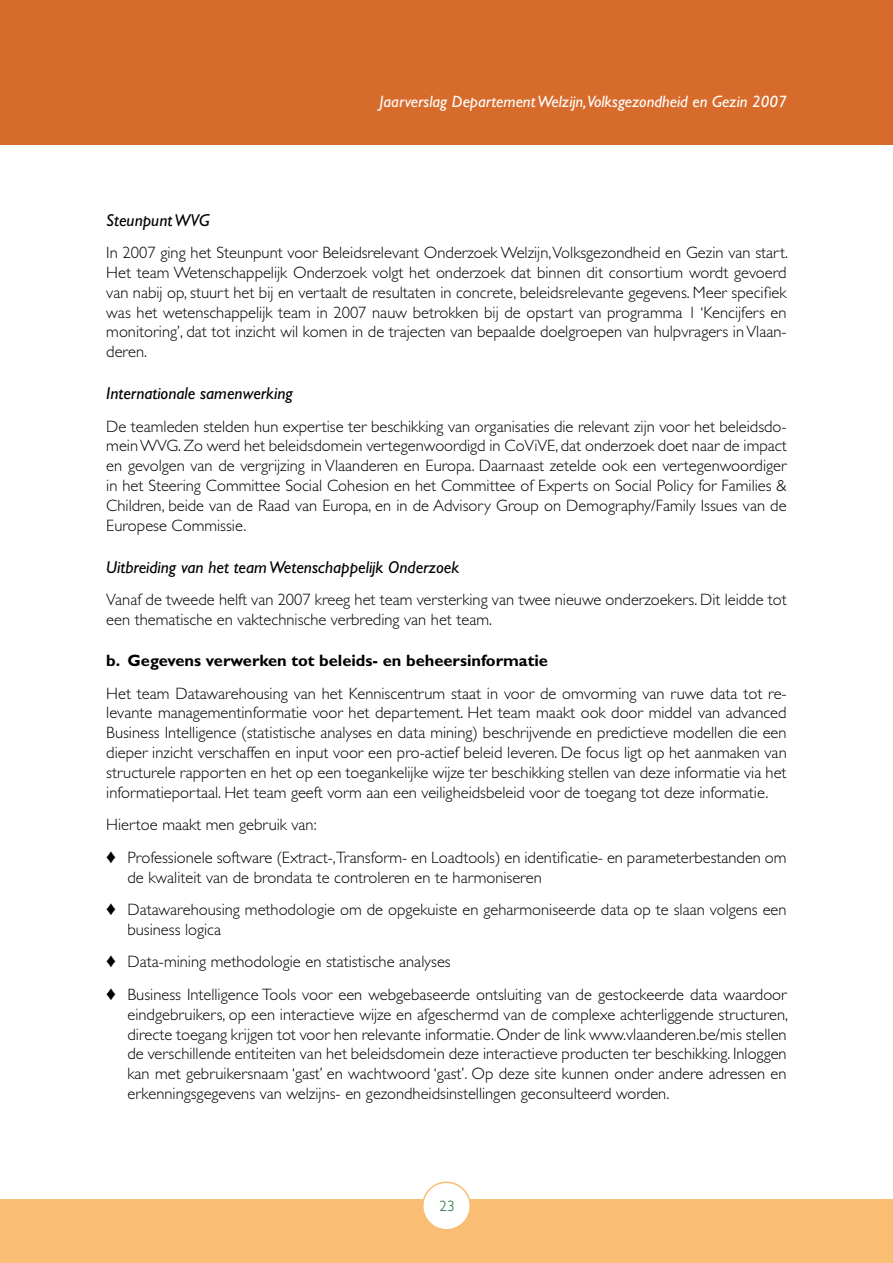
<style>
.page{position:relative;width:893px;height:1263px;background:#fff}
.page>*{position:absolute;margin:0;border:0;box-sizing:border-box;transform-origin:0 0}
.t1{font:italic 17.25px "Gill Sans";color:#000}
.t2{font:300 16.5px/19.8px "Gill Sans";color:#000;text-align:justify}
.t3{font:italic 16.5px "Gill Sans";color:#fff}
.t4{font:700 16.5px "Gill Sans";color:#000}
.t5{font:300 15px "Gill Sans";color:#006226}
</style>
<div class="page">
<div style="left:0;top:0;width:893px;height:145px;background:#d76b2c"></div>
<div style="left:0;top:1199px;width:893px;height:64px;background:#f9bd73"></div>
<div style="left:423px;top:1182px;width:47px;height:48px;background:#fff;border-radius:50%"></div>
<div style="left:422px;top:1181px;width:49px;height:49px;border:2px solid #f9bd73;border-radius:50%"></div>
<p class="t3" style="left:380px;top:92px;width:409px">Jaarverslag Departement Welzijn,Volksgezondheid en Gezin 2007</p>
<p class="t1" style="left:106px;top:210px;width:105px">Steunpunt WVG</p>
<p class="t2" style="left:106px;top:243px;width:683px">In 2007 ging het Steunpunt voor Beleidsrelevant Onderzoek Welzijn, Volksgezondheid en Gezin van start.<br>Het team Wetenschappelijk Onderzoek volgt het onderzoek dat binnen dit consortium wordt gevoerd van nabij op, stuurt het bij en vertaalt de resultaten in concrete, beleidsrelevante gegevens. Meer specifiek was het wetenschappelijk team in 2007 nauw betrokken bij de opstart van programma 1 ‘Kencijfers en monitoring’, dat tot inzicht wil komen in de trajecten van bepaalde doelgroepen van hulpvragers in Vlaan&shy;deren.</p>
<p class="t1" style="left:106px;top:383px;width:188px">Internationale samenwerking</p>
<p class="t2" style="left:106px;top:416px;width:682px">De teamleden stelden hun expertise ter beschikking van organisaties die relevant zijn voor het beleidsdo&shy;mein WVG. Zo werd het beleidsdomein vertegenwoordigd in CoViVE, dat onderzoek doet naar de impact en gevolgen van de vergrijzing in Vlaanderen en Europa. Daarnaast zetelde ook een vertegenwoordiger in het Steering Committee Social Cohesion en het Committee of Experts on Social Policy for Families &amp; Children, beide van de Raad van Europa, en in de Advisory Group on Demography/Family Issues van de Europese Commissie.</p>
<p class="t1" style="left:106px;top:557px;width:355px">Uitbreiding van het team Wetenschappelijk Onderzoek</p>
<p class="t2" style="left:106px;top:590px;width:682px">Vanaf de tweede helft van 2007 kreeg het team versterking van twee nieuwe onderzoekers. Dit leidde tot een thematische en vaktechnische verbreding van het team.</p>
<p class="t4" style="left:106px;top:651px;width:443px">b. Gegevens verwerken tot beleids- en beheersinformatie</p>
<p class="t2" style="left:106px;top:683px;width:682px">Het team Datawarehousing van het Kenniscentrum staat in voor de omvorming van ruwe data tot re&shy;levante managementinformatie voor het departement. Het team maakt ook door middel van advanced Business Intelligence (statistische analyses en data mining) beschrijvende en predictieve modellen die een dieper inzicht verschaffen en input voor een pro-actief beleid leveren. De focus ligt op het aanmaken van structurele rapporten en het op een toegankelijke wijze ter beschikking stellen van deze informatie via het informatieportaal. Het team geeft vorm aan een veiligheidsbeleid voor de toegang tot deze informatie.</p>
<p class="t2" style="left:106px;top:808px;width:682px;line-height:32.5px">Hiertoe maakt men gebruik van:<br>♦ Professionele software (Extract-,Transform- en Loadtools) en identificatie- en parameterbestanden om</p>
<p class="t2" style="left:106px;top:861px;width:682px;line-height:32.5px;text-indent:21px">de kwaliteit van de brondata te controleren en te harmoniseren<br>♦ Datawarehousing methodologie om de opgekuiste en geharmoniseerde data op te slaan volgens een</p>
<p class="t2" style="left:106px;top:913px;width:682px;line-height:32.5px;text-align:left;text-indent:21px">business logica<br>♦ Data-mining methodologie en statistische analyses<br>♦ Business Intelligence Tools voor een webgebaseerde ontsluiting van de gestockeerde data waardoor</p>
<p class="t2" style="left:128px;top:1004px;width:662px">eindgebruikers, op een interactieve wijze en afgeschermd van de complexe achterliggende structuren, directe toegang krijgen tot voor hen relevante informatie. Onder de link www.vlaanderen.be/mis stellen de verschillende entiteiten van het beleidsdomein deze interactieve producten ter beschikking. Inloggen kan met gebruikersnaam ‘gast’ en wachtwoord ‘gast’. Op deze site kunnen onder andere adressen en erkenningsgegevens van welzijns- en gezondheidsinstellingen geconsulteerd worden.</p>
<p class="t5" style="left:440px;top:1197px;width:16px">23</p>
</div>
